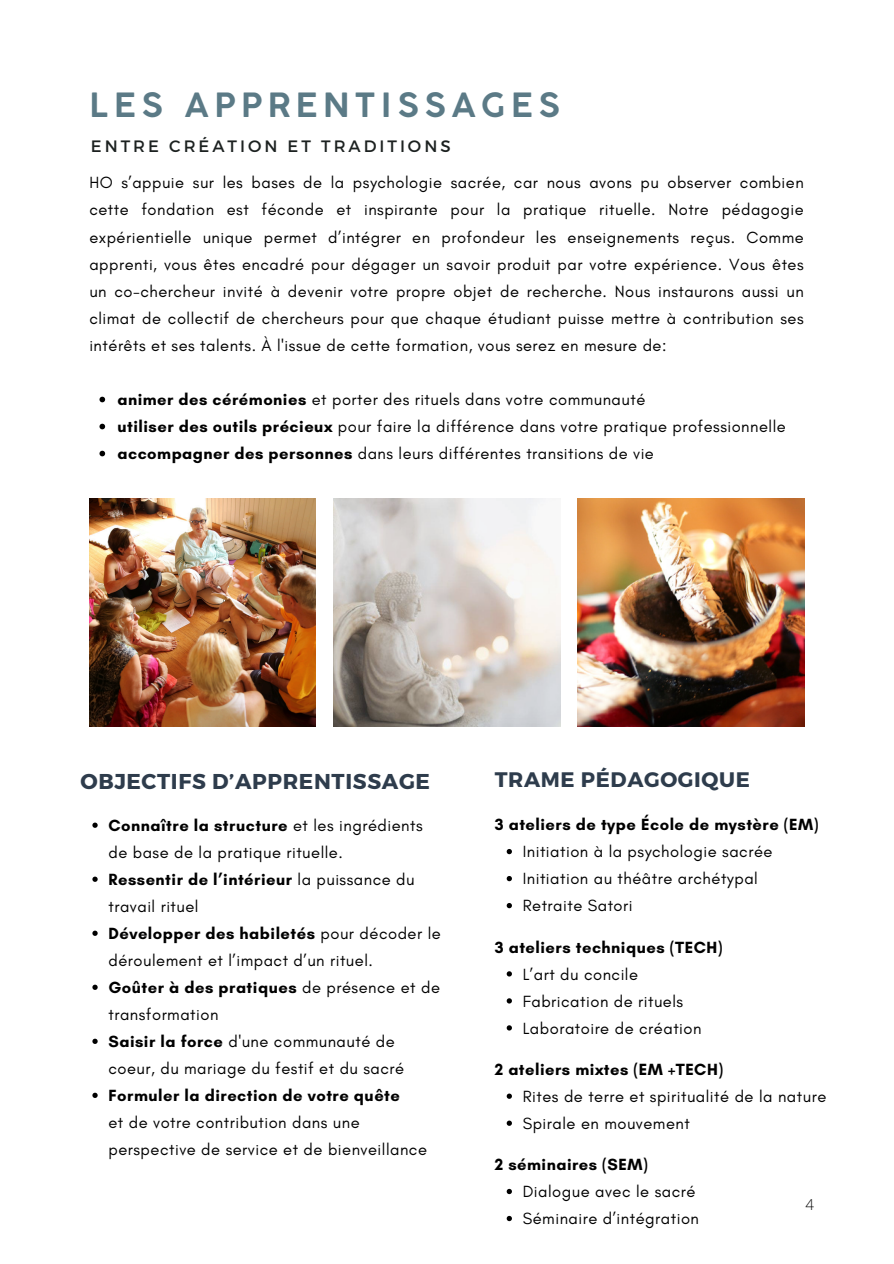
<style>
.page{position:relative;width:894px;height:1264px;background:#fff}
.page>*{position:absolute;margin:0;border:0;box-sizing:border-box;transform-origin:0 0}
.t1{font:700 33px "Coco Gothic";letter-spacing:.18em;color:#5b7a86}
.t2{font:700 21.45px "Montserrat";letter-spacing:.03em;color:#2e3c4c}
.t3{font:700 21px "Montserrat";letter-spacing:.03em;color:#2e3c4c}
.t4{font:16.5px/27px "Glacial Indifference";letter-spacing:.03em;color:#000}
.t5{font:700 16.5px "Glacial Indifference";letter-spacing:.03em;color:#000}
.t6{font:16.5px "Montserrat";letter-spacing:.18em;color:#1c2120}
.t7{font:300 15px "Open Sans";color:#000}
.s1{font-weight:700}
.s2{font-weight:400}
</style>
<div class="page">
<img style="left:89px;top:499px;width:226px;height:227px">
<img style="left:333px;top:499px;width:227px;height:227px">
<img style="left:577px;top:499px;width:227px;height:227px">
<svg style="left:92px;top:822px;width:6px;height:5px"></svg>
<svg style="left:92px;top:876px;width:6px;height:5px"></svg>
<svg style="left:92px;top:930px;width:6px;height:5px"></svg>
<svg style="left:92px;top:984px;width:6px;height:5px"></svg>
<svg style="left:92px;top:1038px;width:6px;height:5px"></svg>
<svg style="left:92px;top:1092px;width:6px;height:5px"></svg>
<svg style="left:506px;top:849px;width:6px;height:5px"></svg>
<svg style="left:506px;top:876px;width:6px;height:5px"></svg>
<svg style="left:506px;top:903px;width:6px;height:5px"></svg>
<svg style="left:506px;top:971px;width:6px;height:5px"></svg>
<svg style="left:506px;top:998px;width:6px;height:5px"></svg>
<svg style="left:506px;top:1025px;width:6px;height:5px"></svg>
<svg style="left:506px;top:1093px;width:6px;height:5px"></svg>
<svg style="left:506px;top:1120px;width:6px;height:5px"></svg>
<svg style="left:506px;top:1188px;width:6px;height:6px"></svg>
<svg style="left:506px;top:1215px;width:6px;height:6px"></svg>
<svg style="left:99px;top:397px;width:6px;height:5px"></svg>
<svg style="left:99px;top:424px;width:6px;height:5px"></svg>
<svg style="left:99px;top:451px;width:6px;height:5px"></svg>
<p class="t1" style="left:89px;top:93px;width:471px">LES APPRENTISSAGES</p>
<p class="t6" style="left:91px;top:135px;width:361px">ENTRE CRÉATION ET TRADITIONS</p>
<h4 class="t4" style="left:89px;top:169px;width:715px;text-align:justify">HO s’appuie sur les bases de la psychologie sacrée, car nous avons pu observer combien cette fondation est féconde et inspirante pour la pratique rituelle. Notre pédagogie expérientielle unique permet d’intégrer en profondeur les enseignements reçus. Comme apprenti, vous êtes encadré pour dégager un savoir produit par votre expérience. Vous êtes un co-chercheur invité à devenir votre propre objet de recherche. Nous instaurons aussi un climat de collectif de chercheurs pour que chaque étudiant puisse mettre à contribution ses intérêts et ses talents. À l'issue de cette formation, vous serez en mesure de:</h4>
<p class="t4" style="left:117px;top:385px;width:529px"><span class="s1">animer des cérémonies</span> et porter des rituels dans votre communauté</p>
<p class="t4" style="left:117px;top:412px;width:669px"><span class="s1">utiliser des outils précieux</span> pour faire la différence dans votre pratique professionnelle</p>
<h4 class="t4" style="left:117px;top:439px;width:538px"><span class="s1">accompagner des personnes</span> dans leurs différentes transitions de vie</h4>
<h1 class="t2" style="left:80px;top:767px;width:351px">OBJECTIFS D’APPRENTISSAGE</h1>
<h3 class="t5" style="left:108px;top:815px;width:316px">Connaître la structure <span class="s2">et les ingrédients</span></h3>
<p class="t4" style="left:108px;top:838px;width:236px">de base de la pratique rituelle.</p>
<p class="t4" style="left:108px;top:865px;width:307px"><span class="s1">Ressentir de l’intérieur</span> la puissance du travail rituel</p>
<p class="t4" style="left:108px;top:919px;width:334px"><span class="s1">Développer des habiletés</span> pour décoder le déroulement et l’impact d’un rituel.</p>
<p class="t4" style="left:108px;top:973px;width:333px"><span class="s1">Goûter à des pratiques</span> de présence et de transformation</p>
<h2 class="t4" style="left:108px;top:1027px;width:297px"><span class="s1">Saisir la force</span> d'une communauté de coeur, du mariage du festif et du sacré</h2>
<p class="t5" style="left:108px;top:1085px;width:293px">Formuler la direction de votre quête</p>
<p class="t4" style="left:108px;top:1108px;width:320px">et de votre contribution dans une perspective de service et de bienveillance</p>
<p class="t3" style="left:494px;top:766px;width:257px">TRAME PÉDAGOGIQUE</p>
<p class="t5" style="left:494px;top:814px;width:325px">3 ateliers de type École de mystère (EM)</p>
<p class="t4" style="left:522px;top:838px;width:251px">Initiation à la psychologie sacrée</p>
<p class="t4" style="left:522px;top:865px;width:236px">Initiation au théâtre archétypal</p>
<p class="t4" style="left:522px;top:892px;width:111px">Retraite Satori</p>
<p class="t5" style="left:494px;top:936px;width:229px">3 ateliers techniques (TECH)</p>
<h2 class="t4" style="left:522px;top:960px;width:117px">L’art du concile</h2>
<h4 class="t4" style="left:522px;top:987px;width:162px">Fabrication de rituels</h4>
<p class="t4" style="left:522px;top:1014px;width:180px">Laboratoire de création</p>
<p class="t5" style="left:494px;top:1059px;width:230px">2 ateliers mixtes (EM +TECH)</p>
<p class="t4" style="left:522px;top:1082px;width:305px">Rites de terre et spiritualité de la nature</p>
<h4 class="t4" style="left:522px;top:1109px;width:168px">Spirale en mouvement</h4>
<p class="t5" style="left:494px;top:1154px;width:154px">2 séminaires (SEM)</p>
<p class="t4" style="left:522px;top:1177px;width:174px">Dialogue avec le sacré</p>
<p class="t4" style="left:522px;top:1204px;width:178px">Séminaire d’intégration</p>
<p class="t7" style="left:805px;top:1194px;width:10px">4</p>
</div>
